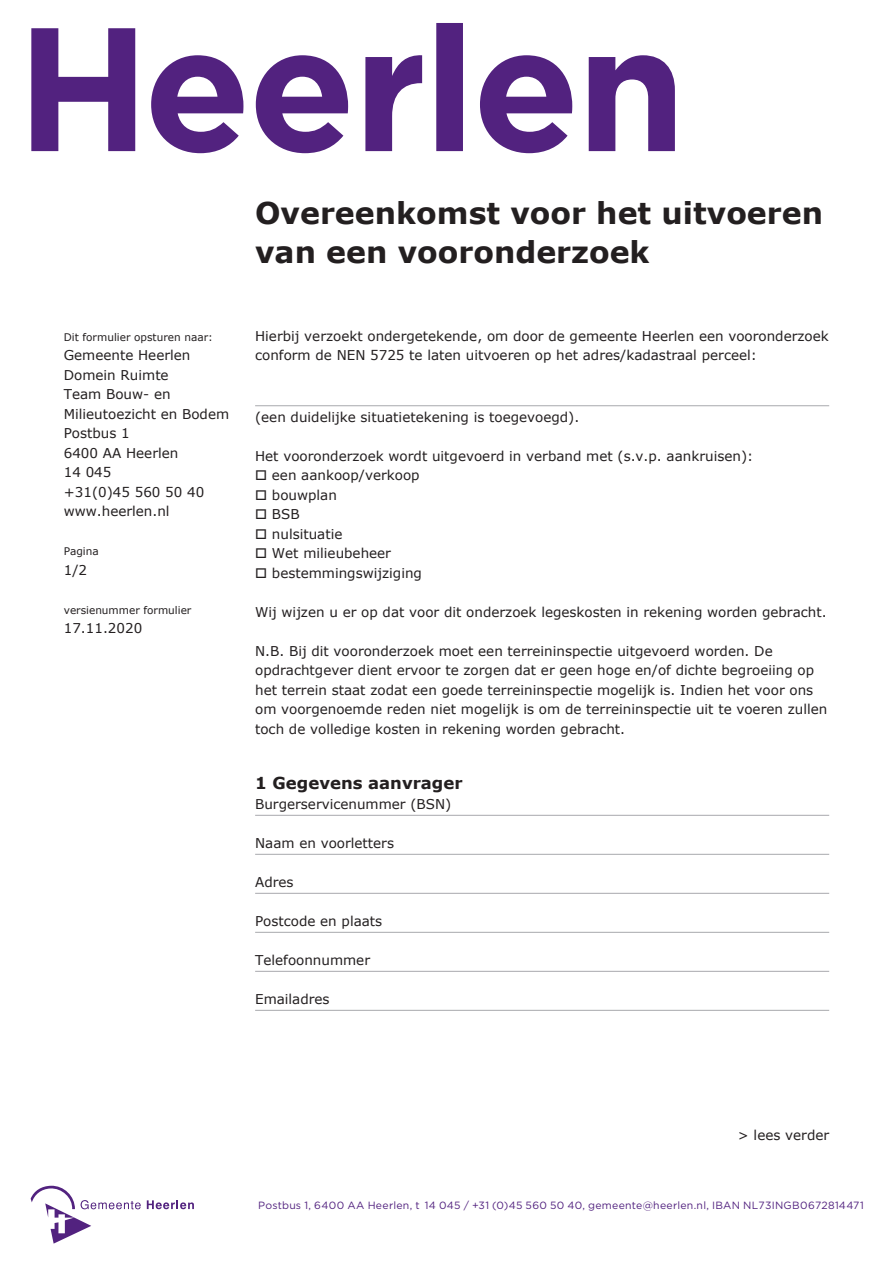
<style>
.page{position:relative;width:893px;height:1263px;background:#fff}
.page>*{position:absolute;margin:0;border:0;box-sizing:border-box;transform-origin:0 0}
.t1{font:700 30px/39px "Verdana";color:#231f20}
.t2{font:700 16.5px "Verdana";color:#231f20}
.t3{font:13.5px/19.5px "Verdana";color:#231f20}
.t4{font:10.5px "Gotham";letter-spacing:.025em;color:#52227f}
.t5{font:10.5px "Verdana";color:#231f20}
</style>
<div class="page">
<svg style="left:31px;top:23px;width:644px;height:130px"></svg>
<svg style="left:31px;top:1185px;width:110px;height:58px"></svg>
<svg style="left:147px;top:1200px;width:47px;height:9px"></svg>
<hr style="left:255px;top:405px;width:574px;height:1px;background:#a8a9ad">
<hr style="left:255px;top:815px;width:574px;height:1px;background:#a8a9ad">
<hr style="left:255px;top:854px;width:574px;height:1px;background:#a8a9ad">
<hr style="left:255px;top:893px;width:574px;height:1px;background:#a8a9ad">
<hr style="left:255px;top:932px;width:574px;height:1px;background:#a8a9ad">
<hr style="left:255px;top:971px;width:574px;height:1px;background:#a8a9ad">
<hr style="left:255px;top:1010px;width:574px;height:1px;background:#a8a9ad">
<p class="t5" style="left:64px;top:330px;width:151px">Dit formulier opsturen naar:</p>
<p class="t3" style="left:64px;top:345px;width:167px">Gemeente Heerlen<br>Domein Ruimte<br>Team Bouw- en<br>Milieutoezicht en Bodem<br>Postbus 1<br>6400 AA Heerlen<br>14 045<br>+31(0)45 560 50 40 www.heerlen.nl</p>
<p class="t5" style="left:64px;top:545px;width:37px">Pagina</p>
<p class="t3" style="left:64px;top:559px;width:25px">1/2</p>
<p class="t5" style="left:64px;top:603px;width:129px">versienummer formulier</p>
<p class="t3" style="left:64px;top:618px;width:80px">17.11.2020</p>
<h1 class="t1" style="left:255px;top:192px;width:569px">Overeenkomst voor het uitvoeren van een vooronderzoek</h1>
<p class="t3" style="left:255px;top:325px;width:575px">Hierbij verzoekt ondergetekende, om door de gemeente Heerlen een vooronderzoek conform de NEN 5725 te laten uitvoeren op het adres/kadastraal perceel:</p>
<p class="t3" style="left:255px;top:406px;width:326px">(een duidelijke situatietekening is toegevoegd).</p>
<p class="t3" style="left:255px;top:445px;width:500px">Het vooronderzoek wordt uitgevoerd in verband met (s.v.p. aankruisen):</p>
<p class="t3" style="left:255px;top:465px;width:166px">□ een aankoop/verkoop</p>
<p class="t3" style="left:255px;top:484px;width:83px">□ bouwplan</p>
<p class="t3" style="left:255px;top:504px;width:46px">□ BSB</p>
<p class="t3" style="left:255px;top:523px;width:89px">□ nulsituatie</p>
<p class="t3" style="left:255px;top:543px;width:137px">□ Wet milieubeheer</p>
<p class="t3" style="left:255px;top:562px;width:168px">□ bestemmingswijziging</p>
<p class="t3" style="left:255px;top:601px;width:573px">Wij wijzen u er op dat voor dit onderzoek legeskosten in rekening worden gebracht.</p>
<p class="t3" style="left:255px;top:640px;width:574px">N.B. Bij dit vooronderzoek moet een terreininspectie uitgevoerd worden. De opdrachtgever dient ervoor te zorgen dat er geen hoge en/of dichte begroeiing op het terrein staat zodat een goede terreininspectie mogelijk is. Indien het voor ons om voorgenoemde reden niet mogelijk is om de terreininspectie uit te voeren zullen toch de volledige kosten in rekening worden gebracht.</p>
<p class="t2" style="left:255px;top:773px;width:209px">1 Gegevens aanvrager</p>
<p class="t3" style="left:255px;top:793px;width:198px">Burgerservicenummer (BSN)</p>
<p class="t3" style="left:255px;top:832px;width:140px">Naam en voorletters</p>
<p class="t3" style="left:255px;top:871px;width:40px">Adres</p>
<p class="t3" style="left:255px;top:910px;width:129px">Postcode en plaats</p>
<p class="t3" style="left:255px;top:949px;width:116px">Telefoonnummer</p>
<p class="t3" style="left:255px;top:988px;width:76px">Emailadres</p>
<p class="t3" style="left:738px;top:1125px;width:93px">&gt; lees verder</p>
<p class="t4" style="left:258px;top:1199px;width:607px">Postbus 1, 6400 AA Heerlen, t 14 045 / +31 (0)45 560 50 40, gemeente@heerlen.nl, IBAN NL73INGB0672814471</p>
</div>
